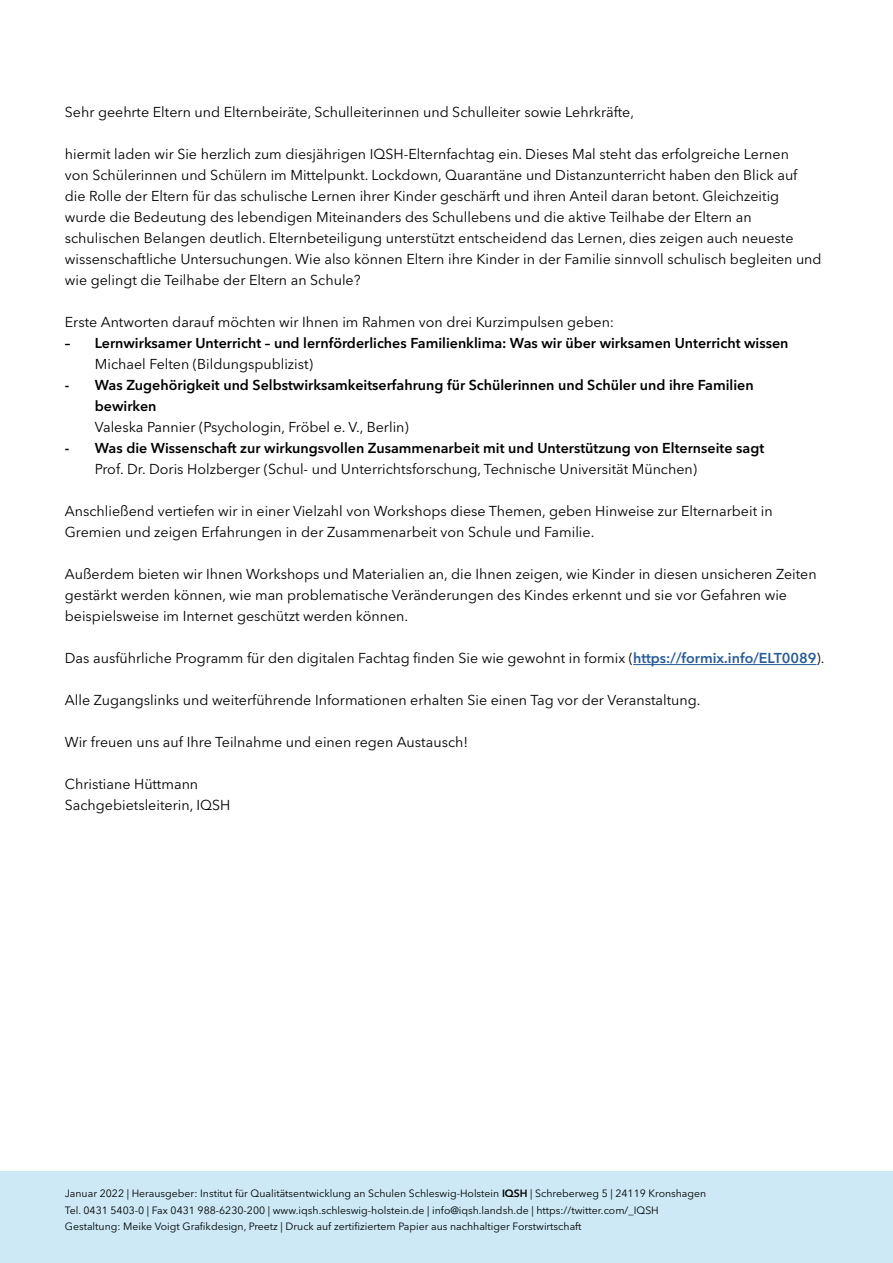
<style>
.page{position:relative;width:893px;height:1263px;background:#fff}
.page>*{position:absolute;margin:0;border:0;box-sizing:border-box;transform-origin:0 0}
.t1{font:14.25px/21px "Avenir Next LT Pro";color:#000}
.t2{font:600 14.25px/21px "Avenir Next LT Pro";color:#000}
.t3{font:10.5px/16.5px "Avenir Next LT Pro";color:#000}
.s1{font-weight:600;color:#275b9b}
.s2{font-weight:600}
</style>
<div class="page">
<div style="left:0;top:1171px;width:893px;height:92px;background:#cce9f5"></div>
<hr style="left:633px;top:664px;width:183px;height:1px;background:#275b9b">
<p class="t1" style="left:65px;top:102px;width:571px">Sehr geehrte Eltern und Elternbeiräte, Schulleiterinnen und Schulleiter sowie Lehrkräfte,</p>
<p class="t1" style="left:65px;top:144px;width:758px">hiermit laden wir Sie herzlich zum diesjährigen IQSH-Elternfachtag ein. Dieses Mal steht das erfolgreiche Lernen<br>von Schülerinnen und Schülern im Mittelpunkt. Lockdown, Quarantäne und Distanzunterricht haben den Blick auf die Rolle der Eltern für das schulische Lernen ihrer Kinder geschärft und ihren Anteil daran betont. Gleichzeitig wurde die Bedeutung des lebendigen Miteinanders des Schullebens und die aktive Teilhabe der Eltern an schulischen Belangen deutlich. Elternbeteiligung unterstützt entscheidend das Lernen, dies zeigen auch neueste wissenschaftliche Untersuchungen. Wie also können Eltern ihre Kinder in der Familie sinnvoll schulisch begleiten und wie gelingt die Teilhabe der Eltern an Schule?</p>
<p class="t1" style="left:65px;top:312px;width:551px">Erste Antworten darauf möchten wir Ihnen im Rahmen von drei Kurzimpulsen geben:</p>
<p class="t2" style="left:65px;top:333px;width:725px">– Lernwirksamer Unterricht – und lernförderliches Familienklima: Was wir über wirksamen Unterricht wissen</p>
<p class="t1" style="left:95px;top:354px;width:220px">Michael Felten (Bildungspublizist)</p>
<p class="t2" style="left:95px;top:375px;width:660px;text-indent:-30px">- Was Zugehörigkeit und Selbstwirksamkeitserfahrung für Schülerinnen und Schüler und ihre Familien bewirken</p>
<p class="t1" style="left:95px;top:417px;width:315px">Valeska Pannier (Psychologin, Fröbel e. V., Berlin)</p>
<p class="t2" style="left:65px;top:438px;width:701px">- Was die Wissenschaft zur wirkungsvollen Zusammenarbeit mit und Unterstützung von Elternseite sagt</p>
<p class="t1" style="left:95px;top:459px;width:604px">Prof. Dr. Doris Holzberger (Schul- und Unterrichtsforschung, Technische Universität München)</p>
<p class="t1" style="left:65px;top:501px;width:709px">Anschließend vertiefen wir in einer Vielzahl von Workshops diese Themen, geben Hinweise zur Elternarbeit in<br>Gremien und zeigen Erfahrungen in der Zusammenarbeit von Schule und Familie.</p>
<p class="t1" style="left:65px;top:564px;width:753px">Außerdem bieten wir Ihnen Workshops und Materialien an, die Ihnen zeigen, wie Kinder in diesen unsicheren Zeiten gestärkt werden können, wie man problematische Veränderungen des Kindes erkennt und sie vor Gefahren wie beispielsweise im Internet geschützt werden können.</p>
<p class="t1" style="left:65px;top:648px;width:761px">Das ausführliche Programm für den digitalen Fachtag finden Sie wie gewohnt in formix (<span class="s1">https://formix.info/ELT0089</span>).</p>
<p class="t1" style="left:65px;top:690px;width:637px">Alle Zugangslinks und weiterführende Informationen erhalten Sie einen Tag vor der Veranstaltung.</p>
<p class="t1" style="left:65px;top:732px;width:405px">Wir freuen uns auf Ihre Teilnahme und einen regen Austausch!</p>
<p class="t1" style="left:65px;top:774px;width:135px">Christiane Hüttmann</p>
<p class="t1" style="left:65px;top:795px;width:167px">Sachgebietsleiterin, IQSH</p>
<p class="t3" style="left:65px;top:1185px;width:643px">Januar 2022 | Herausgeber: Institut für Qualitätsentwicklung an Schulen Schleswig-Holstein <span class="s2">IQSH</span> | Schreberweg 5 | 24119 Kronshagen</p>
<p class="t3" style="left:65px;top:1202px;width:595px">Tel. 0431 5403-0 | Fax 0431 988-6230-200 | www.iqsh.schleswig-holstein.de | info@iqsh.landsh.de | https://twitter.com/_IQSH<br>Gestaltung: Meike Voigt Grafikdesign, Preetz | Druck auf zertifiziertem Papier aus nachhaltiger Forstwirtschaft</p>
</div>
